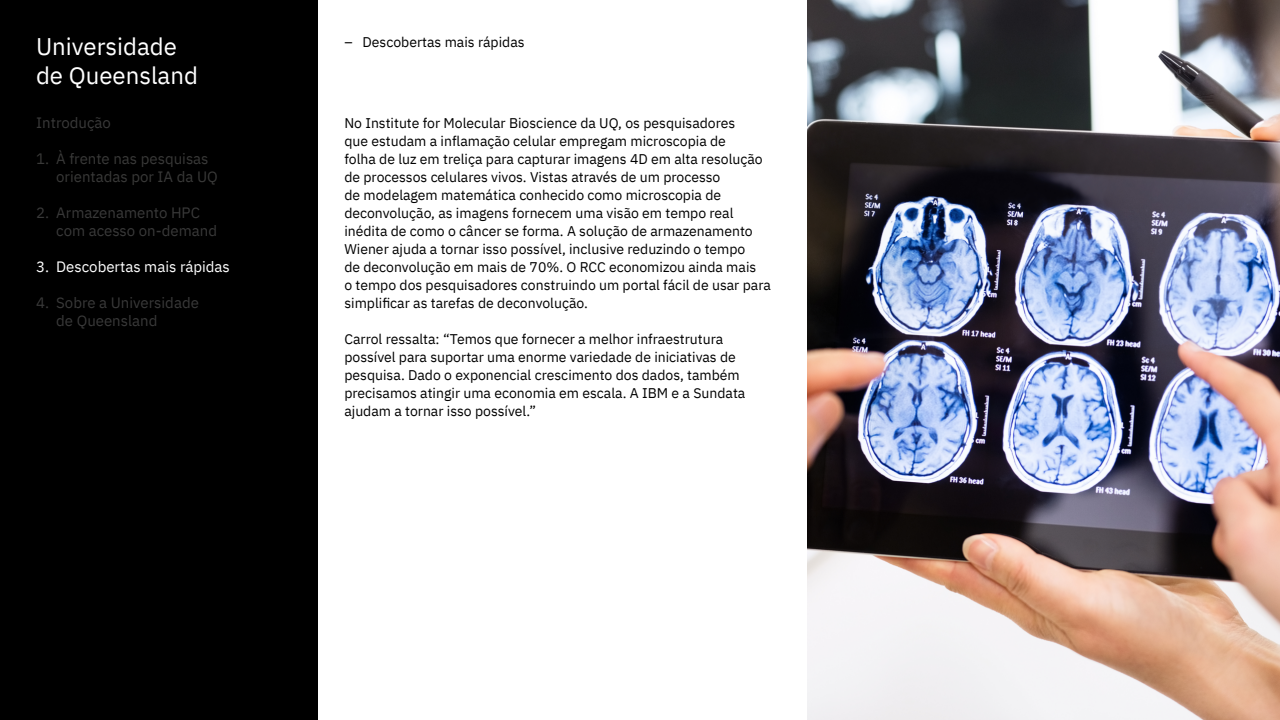
<style>
.page{position:relative;width:1280px;height:720px;background:#fff}
.page>*{position:absolute;margin:0;border:0;box-sizing:border-box;transform-origin:0 0}
.t1{font:24px/28.8px "IBM Plex Sans";color:#fff}
.t2{font:15px/18px "IBM Plex Sans";color:#393939}
.t3{font:15px/18px "IBM Plex Sans";color:#393938}
.t4{font:15px "IBM Plex Sans";color:#fff}
.t5{font:14px/18px "IBM Plex Sans";color:#000}
</style>
<div class="page">
<div style="left:0;top:0;width:318px;height:720px;background:#000"></div>
<img style="left:807px;top:0;width:473px;height:720px">
<h1 class="t1" style="left:36px;top:30px;width:163px">Universidade de Queensland</h1>
<p class="t2" style="left:36px;top:112px;width:76px">Introdução</p>
<p class="t3" style="left:56px;top:148px;width:163px;text-indent:-20px">1. À frente nas pesquisas orientadas por IA da UQ</p>
<p class="t2" style="left:56px;top:202px;width:162px;text-indent:-20px">2. Armazenamento HPC com acesso on-demand</p>
<p class="t4" style="left:36px;top:255px;width:195px">3. Descobertas mais rápidas</p>
<p class="t2" style="left:56px;top:292px;width:144px;text-indent:-20px">4. Sobre a Universidade de Queensland</p>
<p class="t5" style="left:344px;top:32px;width:182px">– Descobertas mais rápidas</p>
<p class="t5" style="left:344px;top:113px;width:428px">No Institute for Molecular Bioscience da UQ, os pesquisadores<br>que estudam a inflamação celular empregam microscopia de<br>folha de luz em treliça para capturar imagens 4D em alta resolução de processos celulares vivos. Vistas através de um processo<br>de modelagem matemática conhecido como microscopia de deconvolução, as imagens fornecem uma visão em tempo real inédita de como o câncer se forma. A solução de armazenamento Wiener ajuda a tornar isso possível, inclusive reduzindo o tempo<br>de deconvolução em mais de 70%. O RCC economizou ainda mais<br>o tempo dos pesquisadores construindo um portal fácil de usar para simplificar as tarefas de deconvolução.</p>
<p class="t5" style="left:344px;top:329px;width:403px">Carrol ressalta: “Temos que fornecer a melhor infraestrutura possível para suportar uma enorme variedade de iniciativas de pesquisa. Dado o exponencial crescimento dos dados, também precisamos atingir uma economia em escala. A IBM e a Sundata ajudam a tornar isso possível.”</p>
</div>
